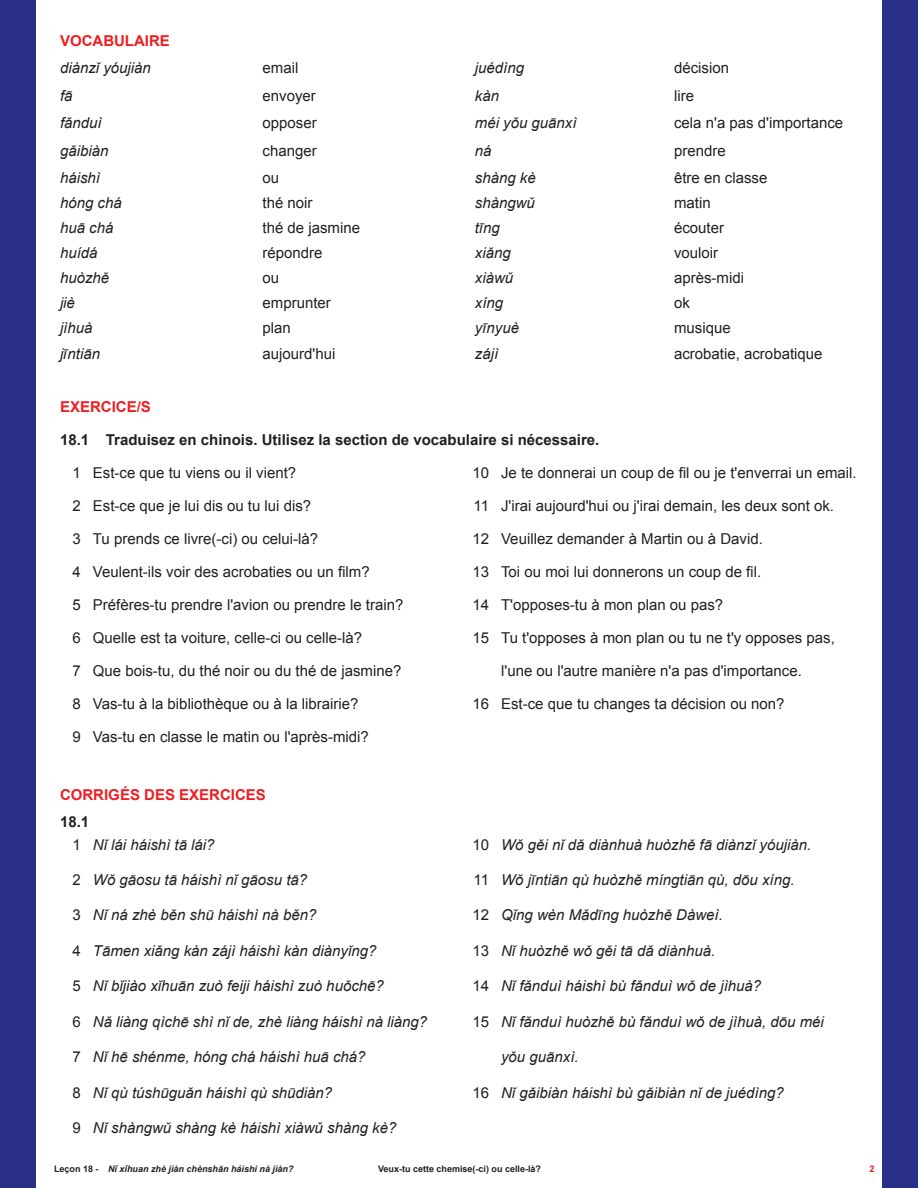
<style>
.page{position:relative;width:918px;height:1188px;background:#fff}
.page>*{position:absolute;margin:0;border:0;box-sizing:border-box;transform-origin:0 0}
.t1{font:15px "Arial";color:#231f20}
.t2{font:italic 15px "Arial";color:#231f20}
.t3{font:700 15px "Arial";color:#231f20}
.t4{font:700 15px "Arial";color:#ee1e23}
.t5{font:italic 700 9px "Arial";color:#231f20}
.t6{font:700 9px "Arial";color:#231f20}
.t7{font:700 9px "Arial";color:#ee1e23}
.s1{font-style:normal}
</style>
<div class="page">
<div style="left:0;top:0;width:36px;height:1188px;background:#2a2f87"></div>
<div style="left:882px;top:0;width:36px;height:1188px;background:#2a2f87"></div>
<p class="t4" style="left:60px;top:31px;width:111px">VOCABULAIRE</p>
<p class="t2" style="left:60px;top:58px;width:92px">diànzǐ yóujiàn</p>
<p class="t1" style="left:263px;top:58px;width:37px">email</p>
<p class="t2" style="left:475px;top:58px;width:51px">juédìng</p>
<p class="t1" style="left:674px;top:58px;width:57px">décision</p>
<p class="t2" style="left:60px;top:86px;width:14px">fā</p>
<p class="t1" style="left:263px;top:86px;width:55px">envoyer</p>
<p class="t2" style="left:475px;top:86px;width:26px">kàn</p>
<p class="t1" style="left:674px;top:86px;width:21px">lire</p>
<p class="t2" style="left:60px;top:113px;width:43px">fǎnduì</p>
<p class="t1" style="left:263px;top:113px;width:56px">opposer</p>
<p class="t2" style="left:475px;top:113px;width:103px">méi yǒu guānxì</p>
<p class="t1" style="left:674px;top:113px;width:171px">cela n'a pas d'importance</p>
<p class="t2" style="left:60px;top:141px;width:50px">gǎibiàn</p>
<p class="t1" style="left:263px;top:141px;width:56px">changer</p>
<p class="t2" style="left:475px;top:141px;width:18px">ná</p>
<p class="t1" style="left:674px;top:141px;width:53px">prendre</p>
<p class="t2" style="left:60px;top:168px;width:42px">háishì</p>
<p class="t1" style="left:263px;top:168px;width:18px">ou</p>
<p class="t2" style="left:475px;top:168px;width:62px">shàng kè</p>
<p class="t1" style="left:674px;top:168px;width:95px">être en classe</p>
<p class="t2" style="left:60px;top:193px;width:63px">hóng chá</p>
<p class="t1" style="left:263px;top:193px;width:52px">thé noir</p>
<p class="t2" style="left:475px;top:193px;width:62px">shàngwǔ</p>
<p class="t1" style="left:674px;top:193px;width:38px">matin</p>
<p class="t2" style="left:60px;top:218px;width:55px">huā chá</p>
<p class="t1" style="left:263px;top:218px;width:99px">thé de jasmine</p>
<p class="t2" style="left:475px;top:218px;width:27px">tīng</p>
<p class="t1" style="left:674px;top:218px;width:52px">écouter</p>
<p class="t2" style="left:60px;top:243px;width:39px">huídá</p>
<p class="t1" style="left:263px;top:243px;width:62px">répondre</p>
<p class="t2" style="left:475px;top:243px;width:37px">xiǎng</p>
<p class="t1" style="left:674px;top:243px;width:46px">vouloir</p>
<p class="t2" style="left:60px;top:268px;width:51px">huòzhě</p>
<p class="t1" style="left:263px;top:268px;width:18px">ou</p>
<p class="t2" style="left:475px;top:268px;width:40px">xiàwǔ</p>
<p class="t1" style="left:674px;top:268px;width:72px">après-midi</p>
<p class="t2" style="left:60px;top:293px;width:16px">jiè</p>
<p class="t1" style="left:263px;top:293px;width:70px">emprunter</p>
<p class="t2" style="left:475px;top:293px;width:30px">xíng</p>
<p class="t1" style="left:674px;top:293px;width:17px">ok</p>
<p class="t2" style="left:60px;top:318px;width:34px">jìhuà</p>
<p class="t1" style="left:263px;top:318px;width:30px">plan</p>
<p class="t2" style="left:475px;top:318px;width:46px">yīnyuè</p>
<p class="t1" style="left:674px;top:318px;width:58px">musique</p>
<p class="t2" style="left:60px;top:344px;width:42px">jīntiān</p>
<p class="t1" style="left:263px;top:343px;width:74px">aujourd'hui</p>
<p class="t2" style="left:475px;top:344px;width:25px">zájì</p>
<p class="t1" style="left:674px;top:343px;width:150px">acrobatie, acrobatique</p>
<p class="t4" style="left:60px;top:397px;width:92px">EXERCICE/S</p>
<p class="t3" style="left:60px;top:430px;width:541px">18.1 Traduisez en chinois. Utilisez la section de vocabulaire si nécessaire.</p>
<p class="t1" style="left:73px;top:463px;width:10px">1</p>
<p class="t1" style="left:93px;top:463px;width:205px">Est-ce que tu viens ou il vient?</p>
<p class="t1" style="left:472px;top:463px;width:18px">10</p>
<p class="t1" style="left:501px;top:463px;width:357px">Je te donnerai un coup de fil ou je t'enverrai un email.</p>
<p class="t1" style="left:73px;top:496px;width:10px">2</p>
<p class="t1" style="left:93px;top:496px;width:220px">Est-ce que je lui dis ou tu lui dis?</p>
<p class="t1" style="left:474px;top:496px;width:17px">11</p>
<p class="t1" style="left:501px;top:496px;width:334px">J'irai aujourd'hui ou j'irai demain, les deux sont ok.</p>
<p class="t1" style="left:73px;top:529px;width:10px">3</p>
<p class="t1" style="left:93px;top:529px;width:227px">Tu prends ce livre(-ci) ou celui-là?</p>
<p class="t1" style="left:472px;top:529px;width:18px">12</p>
<p class="t1" style="left:501px;top:529px;width:263px">Veuillez demander à Martin ou à David.</p>
<p class="t1" style="left:73px;top:562px;width:10px">4</p>
<p class="t1" style="left:93px;top:562px;width:278px">Veulent-ils voir des acrobaties ou un film?</p>
<p class="t1" style="left:472px;top:562px;width:18px">13</p>
<p class="t1" style="left:501px;top:562px;width:262px">Toi ou moi lui donnerons un coup de fil.</p>
<p class="t1" style="left:73px;top:595px;width:10px">5</p>
<p class="t1" style="left:93px;top:595px;width:312px">Préfères-tu prendre l'avion ou prendre le train?</p>
<p class="t1" style="left:472px;top:595px;width:18px">14</p>
<p class="t1" style="left:501px;top:595px;width:224px">T'opposes-tu à mon plan ou pas?</p>
<p class="t1" style="left:73px;top:628px;width:10px">6</p>
<p class="t1" style="left:93px;top:628px;width:271px">Quelle est ta voiture, celle-ci ou celle-là?</p>
<p class="t1" style="left:472px;top:628px;width:18px">15</p>
<p class="t1" style="left:501px;top:628px;width:335px">Tu t'opposes à mon plan ou tu ne t'y opposes pas,</p>
<p class="t1" style="left:73px;top:661px;width:10px">7</p>
<p class="t1" style="left:93px;top:661px;width:310px">Que bois-tu, du thé noir ou du thé de jasmine?</p>
<p class="t1" style="left:501px;top:661px;width:302px">l'une ou l'autre manière n'a pas d'importance.</p>
<p class="t1" style="left:73px;top:694px;width:10px">8</p>
<p class="t1" style="left:93px;top:694px;width:267px">Vas-tu à la bibliothèque ou à la librairie?</p>
<p class="t1" style="left:472px;top:694px;width:18px">16</p>
<p class="t1" style="left:501px;top:694px;width:285px">Est-ce que tu changes ta décision ou non?</p>
<p class="t1" style="left:73px;top:727px;width:10px">9</p>
<p class="t1" style="left:93px;top:727px;width:278px">Vas-tu en classe le matin ou l'après-midi?</p>
<p class="t4" style="left:60px;top:785px;width:207px">CORRIGÉS DES EXERCICES</p>
<p class="t3" style="left:60px;top:811px;width:31px">18.1</p>
<p class="t1" style="left:73px;top:834px;width:10px">1</p>
<p class="t2" style="left:93px;top:835px;width:123px">Nǐ lái háishì tā lái?</p>
<p class="t1" style="left:472px;top:834px;width:18px">10</p>
<p class="t2" style="left:501px;top:835px;width:312px">Wǒ gěi nǐ dǎ diànhuà huòzhě fā diànzǐ yóujiàn.</p>
<p class="t1" style="left:73px;top:870px;width:10px">2</p>
<p class="t2" style="left:93px;top:870px;width:216px">Wǒ gāosu tā háishì nǐ gāosu tā?</p>
<p class="t1" style="left:474px;top:870px;width:17px">11</p>
<p class="t2" style="left:501px;top:870px;width:295px">Wǒ jīntiān qù huòzhě míngtiān qù, dōu xíng.</p>
<p class="t1" style="left:73px;top:905px;width:10px">3</p>
<p class="t2" style="left:93px;top:905px;width:225px">Nǐ ná zhè běn shū háishì nà běn?</p>
<p class="t1" style="left:472px;top:905px;width:18px">12</p>
<p class="t2" style="left:501px;top:905px;width:223px">Qǐng wèn Mǎdīng huòzhě Dàweì.</p>
<p class="t1" style="left:73px;top:941px;width:10px">4</p>
<p class="t2" style="left:93px;top:941px;width:285px">Tāmen xiǎng kàn zájì háishì kàn diànyǐng?</p>
<p class="t1" style="left:472px;top:941px;width:18px">13</p>
<p class="t2" style="left:501px;top:941px;width:216px">Nǐ huòzhě wǒ gěi tā dǎ diànhuà.</p>
<p class="t1" style="left:73px;top:976px;width:10px">5</p>
<p class="t2" style="left:93px;top:976px;width:292px">Nǐ bǐjiào xǐhuān zuò feiji háishì zuò huǒchē?</p>
<p class="t1" style="left:472px;top:976px;width:18px">14</p>
<p class="t2" style="left:501px;top:976px;width:262px">Nǐ fǎnduì háishì bù fǎnduì wǒ de jìhuà?</p>
<p class="t1" style="left:73px;top:1012px;width:10px">6</p>
<p class="t2" style="left:93px;top:1012px;width:336px">Nǎ liàng qìchē shì nǐ de, zhè liàng háishì nà liàng?</p>
<p class="t1" style="left:472px;top:1012px;width:18px">15</p>
<p class="t2" style="left:501px;top:1012px;width:324px">Nǐ fǎnduì huòzhě bù fǎnduì wǒ de jìhuà, dōu méi</p>
<p class="t1" style="left:73px;top:1047px;width:10px">7</p>
<p class="t2" style="left:93px;top:1047px;width:274px">Nǐ hē shénme, hóng chá háishì huā chá?</p>
<p class="t2" style="left:501px;top:1047px;width:79px">yǒu guānxì.</p>
<p class="t1" style="left:73px;top:1083px;width:10px">8</p>
<p class="t2" style="left:93px;top:1083px;width:241px">Nǐ qù túshūguǎn háishì qù shūdiàn?</p>
<p class="t1" style="left:472px;top:1083px;width:18px">16</p>
<p class="t2" style="left:501px;top:1083px;width:284px">Nǐ gǎibiàn háishì bù gǎibiàn nǐ de juédìng?</p>
<p class="t1" style="left:73px;top:1118px;width:10px">9</p>
<p class="t2" style="left:93px;top:1118px;width:305px">Nǐ shàngwǔ shàng kè háishì xiàwǔ shàng kè?</p>
<p class="t5" style="left:54px;top:1163px;width:241px"><span class="s1">Leçon 18 -</span> Nǐ xǐhuan zhè jiàn chènshān háishì nà jiàn?</p>
<p class="t6" style="left:378px;top:1163px;width:165px">Veux-tu cette chemise(-ci) ou celle-là?</p>
<p class="t7" style="left:870px;top:1163px;width:7px">2</p>
</div>
